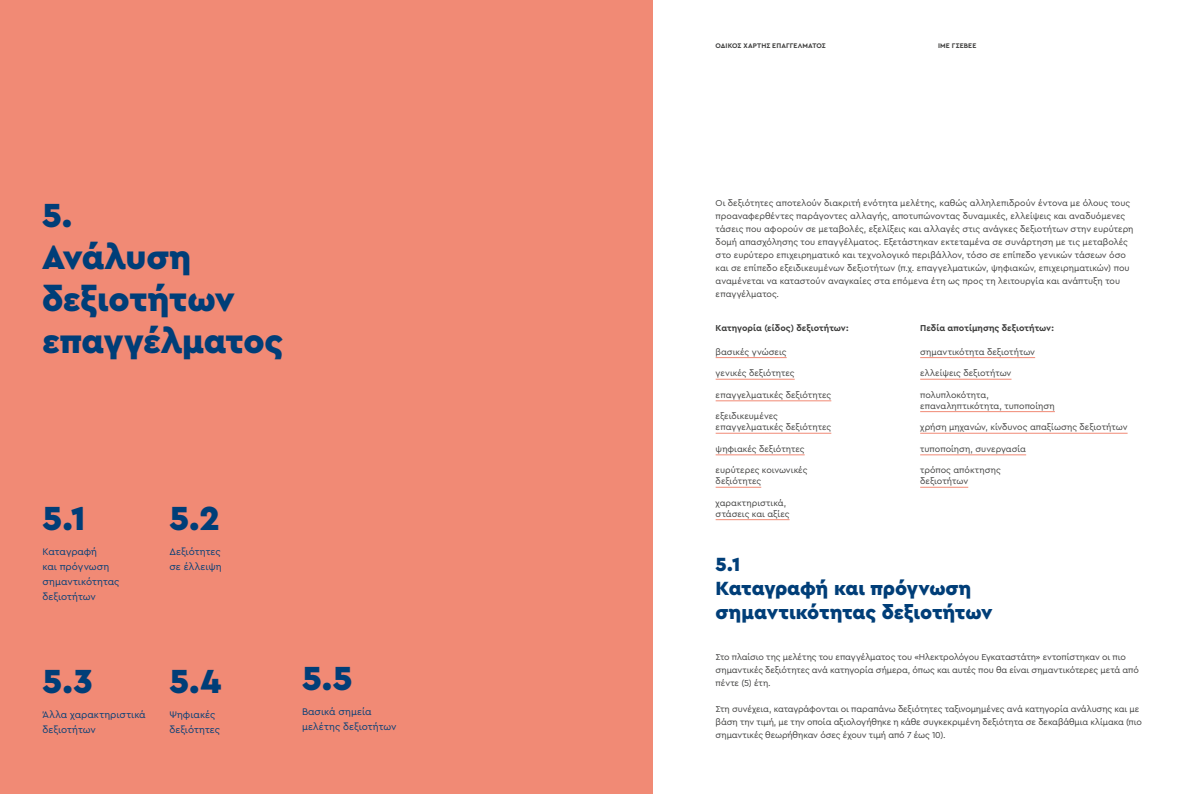
<style>
.page{position:relative;width:1191px;height:794px;background:#fff}
.page>*{position:absolute;margin:0;border:0;box-sizing:border-box;transform-origin:0 0}
.t1{font:900 35px/42px "Cera Pro";letter-spacing:-.005em;color:#003e78}
.t2{font:900 20px/24px "Cera Pro";color:#003e78}
.t3{font:10px/15px "Cera Pro";color:#003e78}
.t4{font:9px/13px "Cera Pro";letter-spacing:-.005em;color:#3c3c3b}
.t5{font:700 9px "Cera Pro";letter-spacing:.005em;color:#3c3c3b}
.t6{font:700 7px "Cera Pro";letter-spacing:.015em;color:#3c3c3b}
</style>
<div class="page">
<div style="left:0;top:0;width:652px;height:794px;background:#f18a75"></div>
<hr style="left:715px;top:357px;width:71px;height:1px;background:#f18a75">
<hr style="left:715px;top:379px;width:79px;height:1px;background:#f18a75">
<hr style="left:715px;top:400px;width:116px;height:1px;background:#f18a75">
<hr style="left:715px;top:433px;width:116px;height:1px;background:#f18a75">
<hr style="left:715px;top:454px;width:89px;height:1px;background:#f18a75">
<hr style="left:715px;top:487px;width:46px;height:1px;background:#f18a75">
<hr style="left:715px;top:519px;width:74px;height:1px;background:#f18a75">
<hr style="left:920px;top:357px;width:115px;height:1px;background:#f18a75">
<hr style="left:920px;top:379px;width:91px;height:1px;background:#f18a75">
<hr style="left:920px;top:411px;width:135px;height:1px;background:#f18a75">
<hr style="left:920px;top:433px;width:207px;height:1px;background:#f18a75">
<hr style="left:920px;top:454px;width:106px;height:1px;background:#f18a75">
<hr style="left:920px;top:487px;width:48px;height:1px;background:#f18a75">
<h1 class="t1" style="left:42px;top:193px;width:243px">5.<br>Ανάλυση δεξιοτήτων επαγγέλματος</h1>
<h1 class="t1" style="left:43px;top:495px;width:45px">5.1</h1>
<h1 class="t1" style="left:169px;top:495px;width:52px">5.2</h1>
<p class="t3" style="left:43px;top:543px;width:78px">Καταγραφή<br>και πρόγνωση σημαντικότητας δεξιοτήτων</p>
<p class="t3" style="left:169px;top:543px;width:54px">Δεξιότητες σε έλλειψη</p>
<h1 class="t1" style="left:43px;top:659px;width:52px">5.3</h1>
<p class="t3" style="left:43px;top:706px;width:105px">Άλλα χαρακτηριστικά δεξιοτήτων</p>
<h1 class="t1" style="left:169px;top:659px;width:54px">5.4</h1>
<p class="t3" style="left:169px;top:706px;width:52px">Ψηφιακές δεξιότητες</p>
<h1 class="t1" style="left:302px;top:656px;width:52px">5.5</h1>
<p class="t3" style="left:302px;top:703px;width:96px">Βασικά σημεία μελέτης δεξιοτήτων</p>
<p class="t6" style="left:715px;top:41px;width:112px">ΟΔΙΚΟΣ ΧΑΡΤΗΣ ΕΠΑΓΓΕΛΜΑΤΟΣ</p>
<p class="t6" style="left:938px;top:41px;width:40px">ΙΜΕ ΓΣΕΒΕΕ</p>
<p class="t4" style="left:715px;top:196px;width:419px">Οι δεξιότητες αποτελούν διακριτή ενότητα μελέτης, καθώς αλληλεπιδρούν έντονα με όλους τους προαναφερθέντες παράγοντες αλλαγής, αποτυπώνοντας δυναμικές, ελλείψεις και αναδυόμενες τάσεις που αφορούν σε μεταβολές, εξελίξεις και αλλαγές στις ανάγκες δεξιοτήτων στην ευρύτερη δομή απασχόλησης του επαγγέλματος. Εξετάστηκαν εκτεταμένα σε συνάρτηση με τις μεταβολές στο ευρύτερο επιχειρηματικό και τεχνολογικό περιβάλλον, τόσο σε επίπεδο γενικών τάσεων όσο και σε επίπεδο εξειδικευμένων δεξιοτήτων (π.χ. επαγγελματικών, ψηφιακών, επιχειρηματικών) που αναμένεται να καταστούν αναγκαίες στα επόμενα έτη ως προς τη λειτουργία και ανάπτυξη του επαγγέλματος.</p>
<p class="t5" style="left:715px;top:322px;width:134px">Κατηγορία (είδος) δεξιοτήτων:</p>
<p class="t4" style="left:715px;top:344px;width:72px">βασικές γνώσεις</p>
<p class="t4" style="left:715px;top:366px;width:80px">γενικές δεξιότητες</p>
<p class="t4" style="left:715px;top:388px;width:117px">επαγγελματικές δεξιότητες</p>
<p class="t4" style="left:715px;top:410px;width:117px;line-height:10.8px">εξειδικευμένες επαγγελματικές δεξιότητες</p>
<p class="t4" style="left:715px;top:442px;width:90px">ψηφιακές δεξιότητες</p>
<p class="t4" style="left:715px;top:464px;width:93px;line-height:10.8px">ευρύτερες κοινωνικές δεξιότητες</p>
<p class="t4" style="left:715px;top:497px;width:75px;line-height:10.8px">χαρακτηριστικά, στάσεις και αξίες</p>
<p class="t5" style="left:920px;top:322px;width:135px">Πεδία αποτίμησης δεξιοτήτων:</p>
<p class="t4" style="left:920px;top:344px;width:116px">σημαντικότητα δεξιοτήτων</p>
<p class="t4" style="left:920px;top:366px;width:93px">ελλείψεις δεξιοτήτων</p>
<p class="t4" style="left:920px;top:389px;width:136px;line-height:10.8px">πολυπλοκότητα, επαναληπτικότητα, τυποποίηση</p>
<p class="t4" style="left:920px;top:420px;width:209px">χρήση μηχανών, κίνδυνος απαξίωσης δεξιοτήτων</p>
<p class="t4" style="left:920px;top:442px;width:107px">τυποποίηση, συνεργασία</p>
<p class="t4" style="left:920px;top:464px;width:82px;line-height:10.8px">τρόπος απόκτησης δεξιοτήτων</p>
<h2 class="t2" style="left:715px;top:551px;width:278px">5.1<br>Καταγραφή και πρόγνωση σημαντικότητας δεξιοτήτων</h2>
<p class="t4" style="left:715px;top:650px;width:425px">Στο πλαίσιο της μελέτης του επαγγέλματος του «Ηλεκτρολόγου Εγκαταστάτη» εντοπίστηκαν οι πιο σημαντικές δεξιότητες ανά κατηγορία σήμερα, όπως και αυτές που θα είναι σημαντικότερες μετά από πέντε (5) έτη.</p>
<p class="t4" style="left:715px;top:702px;width:428px">Στη συνέχεια, καταγράφονται οι παραπάνω δεξιότητες ταξινομημένες ανά κατηγορία ανάλυσης και με βάση την τιμή, με την οποία αξιολογήθηκε η κάθε συγκεκριμένη δεξιότητα σε δεκαβάθμια κλίμακα (πιο σημαντικές θεωρήθηκαν όσες έχουν τιμή από 7 έως 10).</p>
</div>
